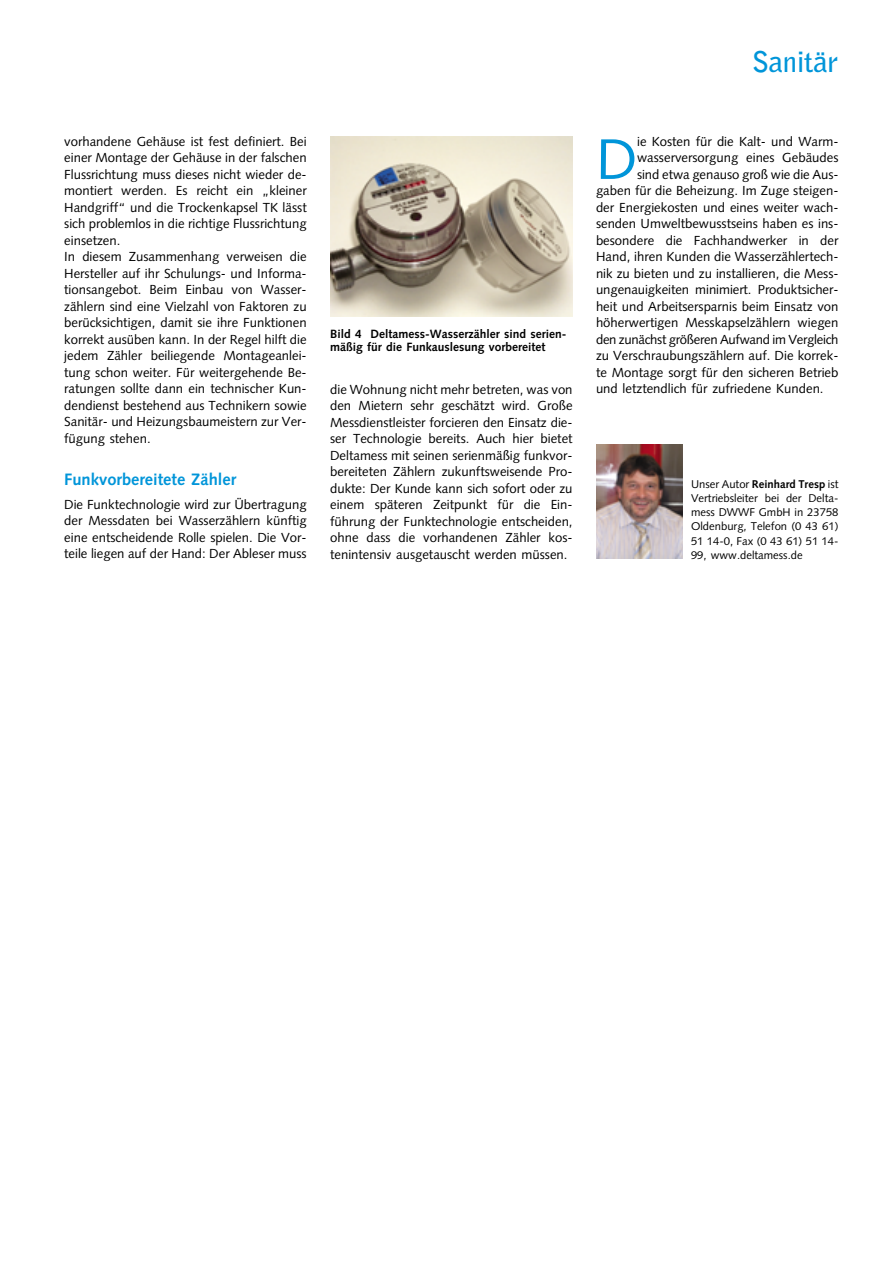
<style>
.page{position:relative;width:893px;height:1263px;background:#fff}
.page>*{position:absolute;margin:0;border:0;box-sizing:border-box;transform-origin:0 0}
.t1{font:57.15px "Syntax";color:#0095d9}
.t2{font:700 28.5px "Bell Gothic";letter-spacing:-.01em;color:#0095d9}
.t3{font:700 16.5px "Syntax";color:#0095d9}
.t4{font:13.2px/16.5px "Syntax";color:#000;text-align:justify}
.t5{font:13.2px "Syntax";letter-spacing:-.02em;color:#000}
.t6{font:700 12px/13.5px "Syntax";color:#000}
.t7{font:11.25px/14.2px "Syntax";color:#000;text-align:justify}
.s1{font-weight:700}
</style>
<div class="page">
<img style="left:330px;top:136px;width:242px;height:181px">
<img style="left:596px;top:444px;width:86px;height:115px">
<h2 class="t2" style="left:751px;top:51px;width:88px">Sanitär</h2>
<p class="t4" style="left:64px;top:134px;width:244px;text-align:left">vorhandene Gehäuse ist fest definiert. Bei einer Montage der Gehäuse in der falschen Flussrichtung muss dieses nicht wieder de&shy;montiert werden. Es reicht ein „kleiner Handgriff“ und die Trockenkapsel TK lässt sich problemlos in die richtige Flussrichtung einsetzen.<br>In diesem Zusammenhang verweisen die Hersteller auf ihr Schulungs- und Informa&shy;tionsangebot. Beim Einbau von Wasser&shy;zählern sind eine Vielzahl von Faktoren zu berücksichtigen, damit sie ihre Funktionen korrekt ausüben kann. In der Regel hilft die jedem Zähler beiliegende Montageanlei&shy;tung schon weiter. Für weitergehende Be&shy;ratungen sollte dann ein technischer Kun&shy;dendienst bestehend aus Technikern sowie Sanitär- und Heizungsbaumeistern zur Ver&shy;fügung stehen.</p>
<p class="t3" style="left:64px;top:473px;width:173px">Funkvorbereitete Zähler</p>
<p class="t4" style="left:64px;top:497px;width:244px">Die Funktechnologie wird zur Übertragung der Messdaten bei Wasserzählern künftig eine entscheidende Rolle spielen. Die Vor&shy;teile liegen auf der Hand: Der Ableser muss</p>
<p class="t6" style="left:330px;top:328px;width:238px">Bild 4 Deltamess-Wasserzähler sind serien&shy;mäßig für die Funkauslesung vorbereitet</p>
<p class="t4" style="left:330px;top:382px;width:244px">die Wohnung nicht mehr betreten, was von den Mietern sehr geschätzt wird. Große Messdienstleister forcieren den Einsatz die&shy;ser Technologie bereits. Auch hier bietet Deltamess mit seinen serienmäßig funkvor&shy;bereiteten Zählern zukunftsweisende Pro&shy;dukte: Der Kunde kann sich sofort oder zu einem späteren Zeitpunkt für die Ein&shy;führung der Funktechnologie entscheiden, ohne dass die vorhandenen Zähler kos&shy;tenintensiv ausgetauscht werden müssen.</p>
<h1 class="t1" style="left:596px;top:136px;width:43px">D</h1>
<p class="t4" style="left:637px;top:134px;width:203px">ie Kosten für die Kalt- und Warm-</p>
<p class="t4" style="left:637px;top:151px;width:203px">wasserversorgung eines Gebäudes</p>
<p class="t4" style="left:637px;top:167px;width:203px">sind etwa genauso groß wie die Aus-</p>
<p class="t4" style="left:596px;top:184px;width:244px">gaben für die Beheizung. Im Zuge steigen-</p>
<p class="t4" style="left:596px;top:200px;width:244px">der Energiekosten und eines weiter wach-</p>
<p class="t4" style="left:596px;top:217px;width:244px">senden Umweltbewusstseins haben es ins-</p>
<p class="t4" style="left:596px;top:233px;width:244px">besondere die Fachhandwerker in der</p>
<p class="t4" style="left:596px;top:250px;width:244px">Hand, ihren Kunden die Wasserzählertech-</p>
<p class="t4" style="left:596px;top:266px;width:244px">nik zu bieten und zu installieren, die Mess-</p>
<p class="t4" style="left:596px;top:283px;width:244px">ungenauigkeiten minimiert. Produktsicher-</p>
<p class="t4" style="left:596px;top:299px;width:244px">heit und Arbeitsersparnis beim Einsatz von</p>
<p class="t4" style="left:596px;top:316px;width:244px">höherwertigen Messkapselzählern wiegen</p>
<p class="t5" style="left:596px;top:334px;width:244px">den zunächst größeren Aufwand im Vergleich</p>
<p class="t4" style="left:596px;top:349px;width:244px">zu Verschraubungszählern auf. Die korrek-</p>
<p class="t4" style="left:596px;top:365px;width:244px">te Montage sorgt für den sicheren Betrieb</p>
<p class="t4" style="left:596px;top:382px;width:229px">und letztendlich für zufriedene Kunden.</p>
<p class="t7" style="left:691px;top:478px;width:149px">Unser Autor <span class="s1">Reinhard Tresp</span> ist Vertriebsleiter bei der Delta&shy;mess DWWF GmbH in 23758<br>Oldenburg, Telefon (0 43 61)<br>51 14-0, Fax (0 43 61) 51 14- 99, www.deltamess.de</p>
</div>
